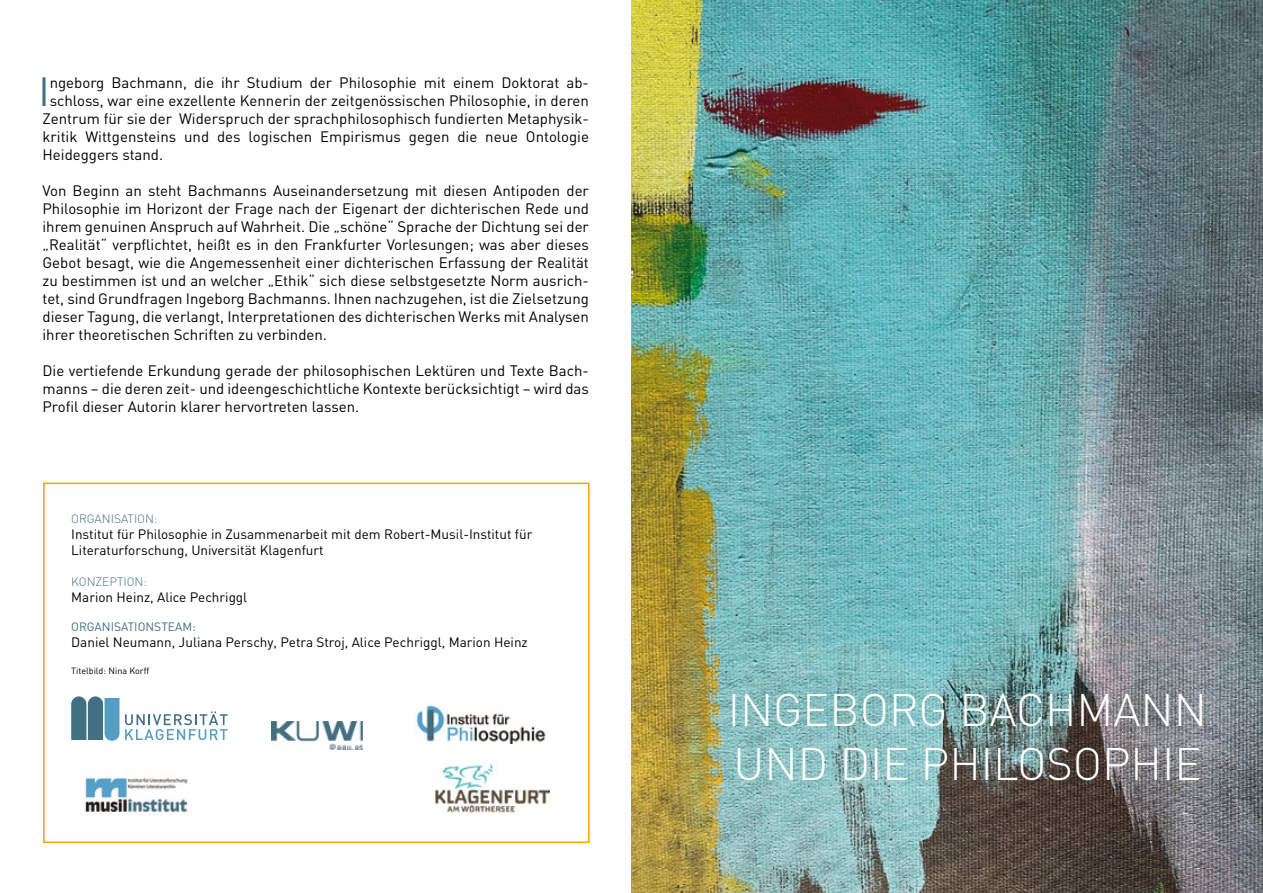
<style>
.page{position:relative;width:1263px;height:893px;background:#fff}
.page>*{position:absolute;margin:0;border:0;box-sizing:border-box;transform-origin:0 0}
.t1{font:300 45px/54px "DIN";color:#fff}
.t2{font:40.35px "DIN";color:#436f82}
.t3{font:15px/18px "DIN";color:#000;text-align:justify}
.t4{font:13.5px/16.2px "DIN";color:#000}
.t5{font:300 12px "DIN";color:#436f82}
.t6{font:12px "DIN";color:#436f82}
.t7{font:9px "DIN";color:#000}
</style>
<div class="page">
<img style="left:631px;top:0;width:632px;height:893px">
<img style="left:85px;top:777px;width:103px;height:37px">
<img style="left:435px;top:763px;width:115px;height:50px">
<svg style="left:71px;top:696px;width:48px;height:45px;background:#618fa4"></svg>
<svg style="left:125px;top:711px;width:102px;height:29px"></svg>
<img style="left:272px;top:721px;width:90px;height:28px">
<img style="left:414px;top:705px;width:132px;height:38px">
<div style="left:43px;top:483px;width:546px;height:360px;border:2px solid #f6a400"></div>
<h2 class="t2" style="left:38px;top:66px;width:13px">I</h2>
<p class="t3" style="left:50px;top:73px;width:541px">ngeborg Bachmann, die ihr Studium der Philosophie mit einem Doktorat ab-</p>
<p class="t3" style="left:50px;top:91px;width:541px">schloss, war eine exzellente Kennerin der zeitgenössischen Philosophie, in deren</p>
<p class="t3" style="left:43px;top:109px;width:548px">Zentrum für sie der Widerspruch der sprachphilosophisch fundierten Metaphysik-</p>
<p class="t3" style="left:43px;top:127px;width:548px">kritik Wittgensteins und des logischen Empirismus gegen die neue Ontologie</p>
<p class="t3" style="left:43px;top:145px;width:122px">Heideggers stand.</p>
<p class="t3" style="left:43px;top:181px;width:548px">Von Beginn an steht Bachmanns Auseinandersetzung mit diesen Antipoden der Philosophie im Horizont der Frage nach der Eigenart der dichterischen Rede und ihrem genuinen Anspruch auf Wahrheit. Die „schöne“ Sprache der Dichtung sei der „Realität“ verpflichtet, heißt es in den Frankfurter Vorlesungen; was aber dieses Gebot besagt, wie die Angemessenheit einer dichterischen Erfassung der Realität zu bestimmen ist und an welcher „Ethik“ sich diese selbstgesetzte Norm ausrich&shy;tet, sind Grundfragen Ingeborg Bachmanns. Ihnen nachzugehen, ist die Zielsetzung dieser Tagung, die verlangt, Interpretationen des dichterischen Werks mit Analysen ihrer theoretischen Schriften zu verbinden.</p>
<p class="t3" style="left:43px;top:361px;width:548px">Die vertiefende Erkundung gerade der philosophischen Lektüren und Texte Bach&shy;manns – die deren zeit- und ideengeschichtliche Kontexte berücksichtigt – wird das Profil dieser Autorin klarer hervortreten lassen.</p>
<p class="t5" style="left:71px;top:511px;width:88px">ORGANISATION:</p>
<p class="t4" style="left:71px;top:526px;width:463px">Institut für Philosophie in Zusammenarbeit mit dem Robert-Musil-Institut für<br>Literaturforschung, Universität Klagenfurt</p>
<p class="t5" style="left:71px;top:574px;width:77px">KONZEPTION:</p>
<p class="t4" style="left:71px;top:589px;width:178px">Marion Heinz, Alice Pechriggl</p>
<p class="t6" style="left:71px;top:619px;width:126px">ORGANISATIONSTEAM:</p>
<p class="t4" style="left:71px;top:634px;width:458px">Daniel Neumann, Juliana Perschy, Petra Stroj, Alice Pechriggl, Marion Heinz</p>
<p class="t7" style="left:71px;top:665px;width:80px">Titelbild: Nina Korff</p>
<h1 class="t1" style="left:728px;top:682px;width:481px">INGEBORG BACHMANN<br>UND DIE PHILOSOPHIE</h1>
</div>
